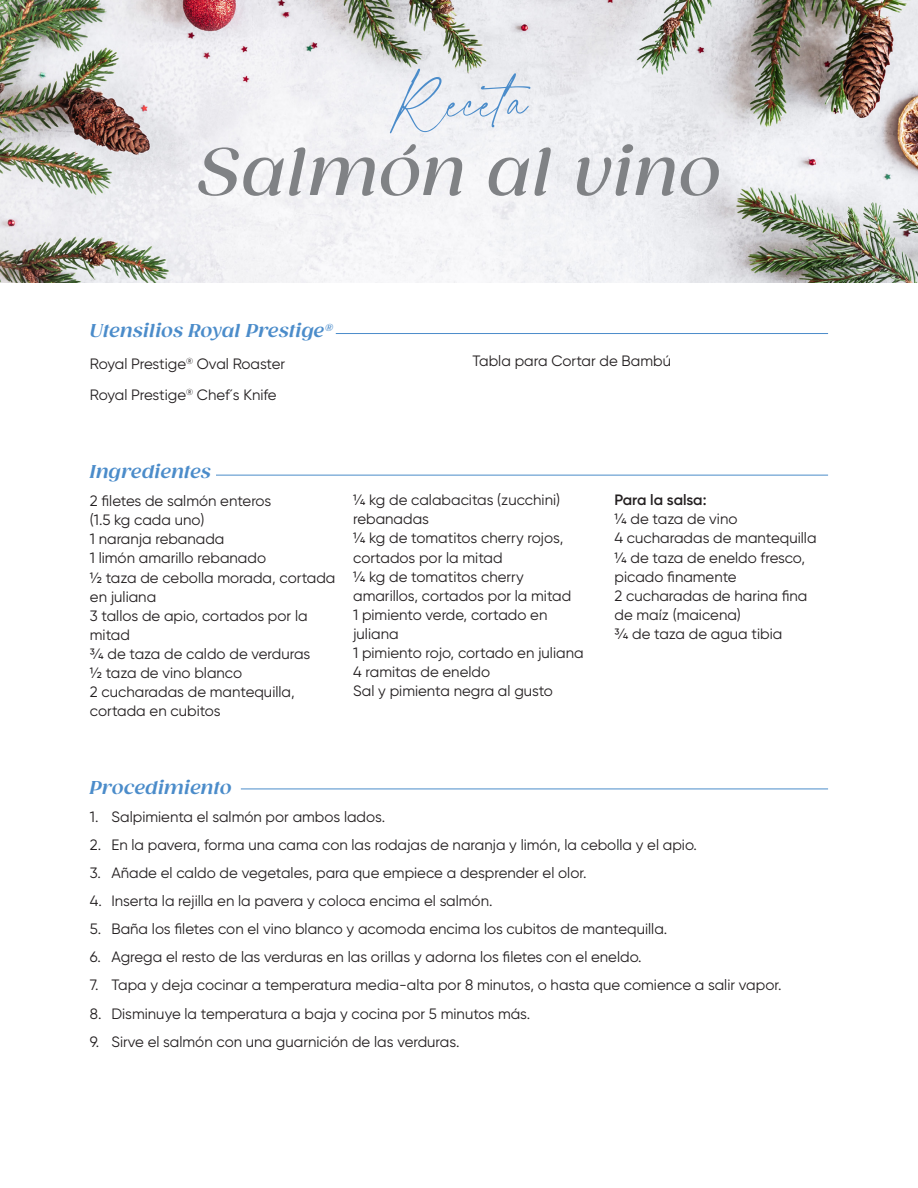
<style>
.page{position:relative;width:918px;height:1188px;background:#fff}
.page>*{position:absolute;margin:0;border:0;box-sizing:border-box;transform-origin:0 0}
.t1{font:100.2px "Adorn Story Script";color:#4b8cca}
.t2{font:italic 500 64.5px "Gazpacho";letter-spacing:.02em;color:#808285}
.t3{font:italic 700 18px "Gazpacho";letter-spacing:.02em;color:#4b8cca}
.t4{font:15px/19px "Gilroy";color:#231f20}
.t5{font:600 15px "Gilroy";letter-spacing:-.01em;color:#231f20}
</style>
<div class="page">
<img style="left:0;top:0;width:918px;height:283px">
<hr style="left:336px;top:333px;width:492px;height:1px;background:#4b8cca">
<hr style="left:216px;top:475px;width:612px;height:1px;background:#4b8cca">
<hr style="left:241px;top:789px;width:587px;height:1px;background:#4b8cca">
<p class="t1" style="left:390px;top:50px;width:140px">Receta</p>
<p class="t2" style="left:198px;top:133px;width:524px">Salmón al vino</p>
<p class="t3" style="left:90px;top:320px;width:244px">Utensilios Royal Prestige®</p>
<p class="t4" style="left:90px;top:354px;width:197px">Royal Prestige<sup>®</sup> Oval Roaster</p>
<p class="t4" style="left:90px;top:385px;width:188px">Royal Prestige<sup>®</sup> Chef´s Knife</p>
<p class="t4" style="left:472px;top:351px;width:200px">Tabla para Cortar de Bambú</p>
<p class="t3" style="left:90px;top:461px;width:123px">Ingredientes</p>
<p class="t4" style="left:90px;top:491px;width:183px">2 filetes de salmón enteros (1.5 kg cada uno)</p>
<p class="t4" style="left:90px;top:529px;width:136px">1 naranja rebanada</p>
<p class="t4" style="left:90px;top:548px;width:178px">1 limón amarillo rebanado</p>
<p class="t4" style="left:90px;top:568px;width:247px">½ taza de cebolla morada, cortada en juliana</p>
<p class="t4" style="left:90px;top:606px;width:219px">3 tallos de apio, cortados por la mitad</p>
<p class="t4" style="left:90px;top:644px;width:222px">¾ de taza de caldo de verduras</p>
<p class="t4" style="left:90px;top:663px;width:154px">½ taza de vino blanco</p>
<p class="t4" style="left:90px;top:682px;width:206px">2 cucharadas de mantequilla, cortada en cubitos</p>
<p class="t4" style="left:353px;top:490px;width:208px">¼ kg de calabacitas (zucchini) rebanadas</p>
<p class="t4" style="left:353px;top:529px;width:212px">¼ kg de tomatitos cherry rojos, cortados por la mitad</p>
<p class="t4" style="left:353px;top:567px;width:220px">¼ kg de tomatitos cherry amarillos, cortados por la mitad</p>
<p class="t4" style="left:353px;top:605px;width:196px">1 pimiento verde, cortado en juliana</p>
<p class="t4" style="left:353px;top:643px;width:232px">1 pimiento rojo, cortado en juliana</p>
<p class="t4" style="left:353px;top:662px;width:138px">4 ramitas de eneldo</p>
<p class="t4" style="left:353px;top:681px;width:201px">Sal y pimienta negra al gusto</p>
<p class="t5" style="left:615px;top:491px;width:94px">Para la salsa:</p>
<p class="t4" style="left:615px;top:509px;width:124px">¼ de taza de vino</p>
<p class="t4" style="left:615px;top:529px;width:204px">4 cucharadas de mantequilla</p>
<p class="t4" style="left:615px;top:548px;width:192px">¼ de taza de eneldo fresco, picado finamente</p>
<p class="t4" style="left:615px;top:586px;width:194px">2 cucharadas de harina fina de maíz (maicena)</p>
<p class="t4" style="left:615px;top:624px;width:169px">¾ de taza de agua tibia</p>
<p class="t3" style="left:90px;top:777px;width:143px">Procedimiento</p>
<p class="t4" style="left:90px;top:807px;width:297px">1. Salpimienta el salmón por ambos lados.</p>
<p class="t4" style="left:90px;top:835px;width:609px">2. En la pavera, forma una cama con las rodajas de naranja y limón, la cebolla y el apio.</p>
<p class="t4" style="left:90px;top:863px;width:498px">3. Añade el caldo de vegetales, para que empiece a desprender el olor.</p>
<p class="t4" style="left:90px;top:891px;width:404px">4. Inserta la rejilla en la pavera y coloca encima el salmón.</p>
<p class="t4" style="left:90px;top:919px;width:579px">5. Baña los filetes con el vino blanco y acomoda encima los cubitos de mantequilla.</p>
<p class="t4" style="left:90px;top:947px;width:553px">6. Agrega el resto de las verduras en las orillas y adorna los filetes con el eneldo.</p>
<p class="t4" style="left:90px;top:975px;width:693px">7. Tapa y deja cocinar a temperatura media-alta por 8 minutos, o hasta que comience a salir vapor.</p>
<p class="t4" style="left:90px;top:1004px;width:442px">8. Disminuye la temperatura a baja y cocina por 5 minutos más.</p>
<p class="t4" style="left:90px;top:1032px;width:371px">9. Sirve el salmón con una guarnición de las verduras.</p>
</div>
